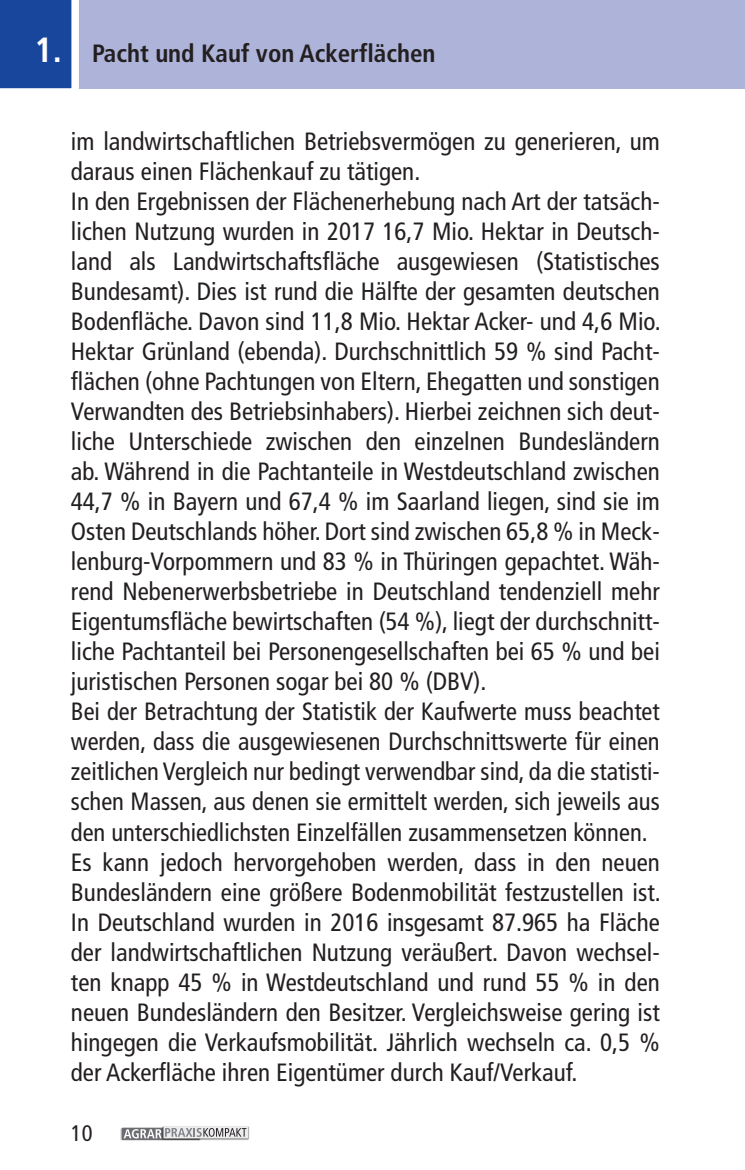
<style>
.page{position:relative;width:745px;height:1170px;background:#fff}
.page>*{position:absolute;margin:0;border:0;box-sizing:border-box;transform-origin:0 0}
.t1{font:condensed 25px/30px "Frutiger LT Std";color:#231f20}
.t2{font:700 condensed 25px "Frutiger LT Std";color:#231f20}
.t3{font:condensed 22.5px "Frutiger LT Std";color:#231f20}
.s1{font-size:35px;color:#fff}
</style>
<div class="page">
<div style="left:0;top:0;width:744px;height:88px;background:#aeb3d9"></div>
<svg style="left:0;top:0;width:83px;height:89px;background:#355da9"></svg>
<img style="left:121px;top:1128px;width:40px;height:12px">
<div style="left:122px;top:1127px;width:78px;height:12px;background:#6c6d70"></div>
<img style="left:161px;top:1126px;width:88px;height:14px">
<div style="left:163px;top:1125px;width:85px;height:13px;background:#e7e7e8"></div>
<svg style="left:124px;top:1127px;width:122px;height:11px"></svg>
<p class="t2" style="left:35px;top:39px;width:402px"><span class="s1">1.</span> Pacht und Kauf von Ackerflächen</p>
<p class="t1" style="left:71px;top:127px;width:591px">im landwirtschaftlichen Betriebsvermögen zu generieren, um daraus einen Flächenkauf zu tätigen.<br>In den Ergebnissen der Flächenerhebung nach Art der tatsäch&shy;lichen Nutzung wurden in 2017 16,7 Mio. Hektar in Deutsch&shy;land als Landwirtschaftsfläche ausgewiesen (Statistisches Bundesamt). Dies ist rund die Hälfte der gesamten deutschen Bodenfläche. Davon sind 11,8 Mio. Hektar Acker- und 4,6 Mio.<br>Hektar Grünland (ebenda). Durchschnittlich 59 % sind Pacht&shy;flächen (ohne Pachtungen von Eltern, Ehegatten und sonstigen Verwandten des Betriebsinhabers). Hierbei zeichnen sich deut&shy;liche Unterschiede zwischen den einzelnen Bundesländern ab. Während in die Pachtanteile in Westdeutschland zwischen 44,7 % in Bayern und 67,4 % im Saarland liegen, sind sie im Osten Deutschlands höher. Dort sind zwischen 65,8 % in Meck&shy;lenburg-Vorpommern und 83 % in Thüringen gepachtet. Wäh&shy;rend Nebenerwerbsbetriebe in Deutschland tendenziell mehr Eigentumsfläche bewirtschaften (54 %), liegt der durchschnitt&shy;liche Pachtanteil bei Personengesellschaften bei 65 % und bei juristischen Personen sogar bei 80 % (DBV).<br>Bei der Betrachtung der Statistik der Kaufwerte muss beachtet werden, dass die ausgewiesenen Durchschnittswerte für einen zeitlichen Vergleich nur bedingt verwendbar sind, da die statisti&shy;schen Massen, aus denen sie ermittelt werden, sich jeweils aus den unterschiedlichsten Einzelfällen zusammensetzen können.<br>Es kann jedoch hervorgehoben werden, dass in den neuen Bundesländern eine größere Bodenmobilität festzustellen ist.<br>In Deutschland wurden in 2016 insgesamt 87.965 ha Fläche der landwirtschaftlichen Nutzung veräußert. Davon wechsel&shy;ten knapp 45 % in Westdeutschland und rund 55 % in den neuen Bundesländern den Besitzer. Vergleichsweise gering ist hingegen die Verkaufsmobilität. Jährlich wechseln ca. 0,5 % der Ackerfläche ihren Eigentümer durch Kauf/Verkauf.</p>
<p class="t3" style="left:71px;top:1119px;width:23px">10</p>
</div>
